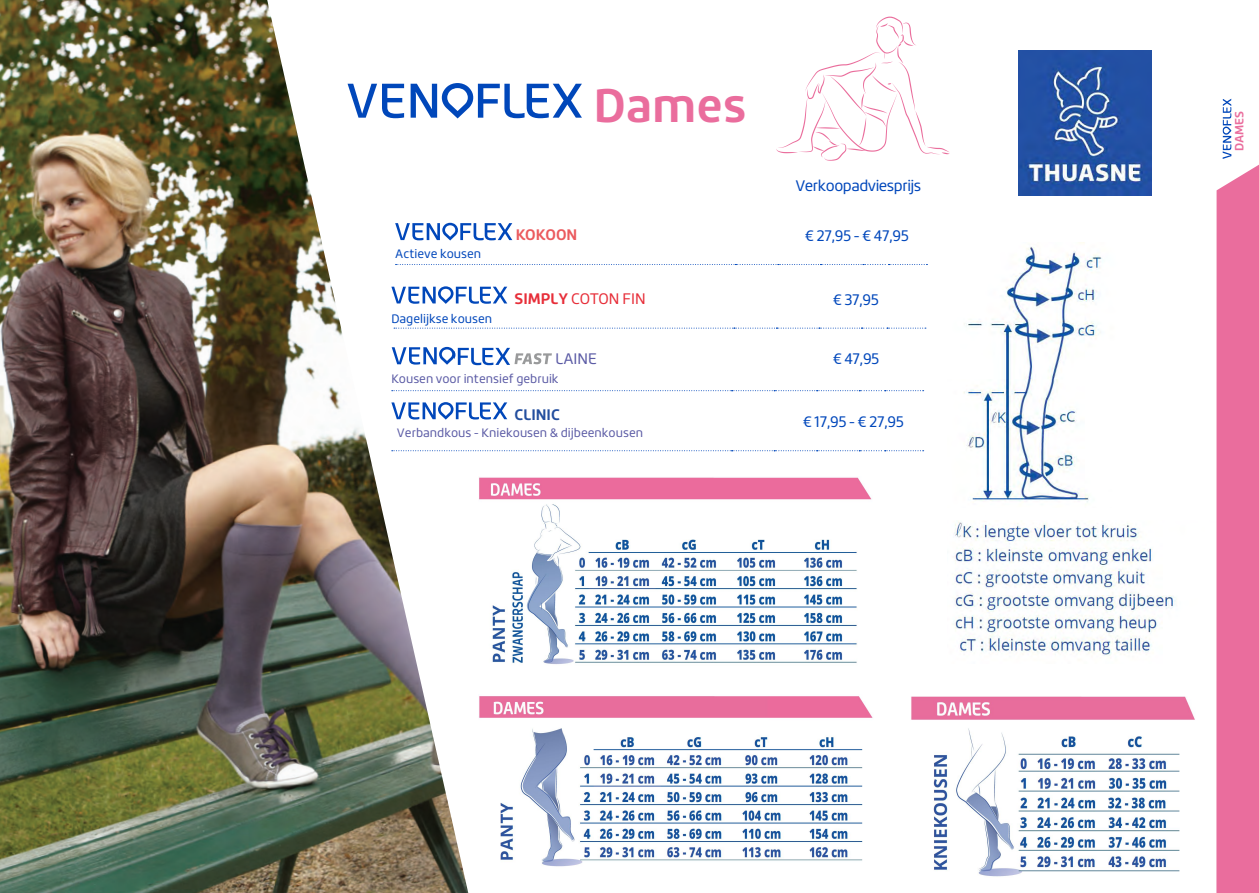
<style>
.page{position:relative;width:1259px;height:893px;background:#fff}
.page>*{position:absolute;margin:0;border:0;box-sizing:border-box;transform-origin:0 0}
.t1{font:700 46.2px "Roihu";color:#ea6d9d}
.t2{font:15px "Roihu";letter-spacing:-.03em;color:#0047bb}
.t3{font:15px "Roihu";letter-spacing:-.01em;color:#e72e39}
.t4{font:700 15px "Roihu";color:#eb5a5e}
.t5{font:700 15px "Roihu";color:#234e9e}
.t6{font:15px "Roihu";color:#5b5ba5}
.t7{font:12px "Roihu";color:#5b5ba5}
.t8{font:12px "Roihu";color:#0047bb}
.t9{font:700 11.7px "Roihu";color:#ea6d9d}
.s1{font-weight:700}
</style>
<div class="page">
<img style="left:963px;top:247px;width:139px;height:256px">
<img style="left:953px;top:521px;width:223px;height:135px">
<svg style="left:776px;top:17px;width:173px;height:144px"></svg>
<svg style="left:473px;top:390px;width:450px;height:1px"></svg>
<svg style="left:474px;top:264px;width:453px;height:1px"></svg>
<svg style="left:473px;top:328px;width:453px;height:1px"></svg>
<svg style="left:473px;top:223px;width:39px;height:17px"></svg>
<svg style="left:473px;top:286px;width:34px;height:18px"></svg>
<svg style="left:473px;top:83px;width:109px;height:35px"></svg>
<svg style="left:1222px;top:99px;width:9px;height:60px"></svg>
<div style="left:1216px;top:165px;width:43px;height:728px;background:#ea6d9d"></div>
<svg style="left:473px;top:347px;width:79px;height:18px"></svg>
<svg style="left:473px;top:450px;width:450px;height:1px"></svg>
<svg style="left:473px;top:402px;width:34px;height:18px"></svg>
<img style="left:0;top:0;width:473px;height:893px">
<img style="left:1019px;top:50px;width:132px;height:146px">
<img style="left:911px;top:697px;width:284px;height:180px">
<img style="left:479px;top:696px;width:394px;height:171px">
<img style="left:479px;top:477px;width:393px;height:187px">
<h1 class="t1" style="left:594px;top:79px;width:155px">Dames</h1>
<p class="t8" style="left:395px;top:247px;width:87px">Actieve kousen</p>
<p class="t8" style="left:391px;top:312px;width:102px">Dagelijkse kousen</p>
<p class="t4" style="left:516px;top:226px;width:63px">KOKOON</p>
<p class="t3" style="left:514px;top:290px;width:133px"><span class="s1">SIMPLY</span> COTON FIN</p>
<p class="t6" style="left:555px;top:350px;width:43px">LAINE</p>
<p class="t7" style="left:391px;top:372px;width:169px">Kousen voor intensief gebruik</p>
<p class="t5" style="left:514px;top:406px;width:47px">CLINIC</p>
<p class="t7" style="left:397px;top:426px;width:248px">Verbandkous - Kniekousen &amp; dijbeenkousen</p>
<p class="t2" style="left:795px;top:178px;width:127px">Verkoopadviesprijs</p>
<p class="t2" style="left:805px;top:227px;width:106px">€ 27,95 - € 47,95</p>
<p class="t2" style="left:833px;top:291px;width:48px">€ 37,95</p>
<p class="t2" style="left:833px;top:350px;width:48px">€ 47,95</p>
<p class="t2" style="left:802px;top:413px;width:103px">€ 17,95 - € 27,95</p>
<p class="t9" style="left:1232px;top:151px;width:42px;rotate:-90deg">DAMES</p>
</div>
